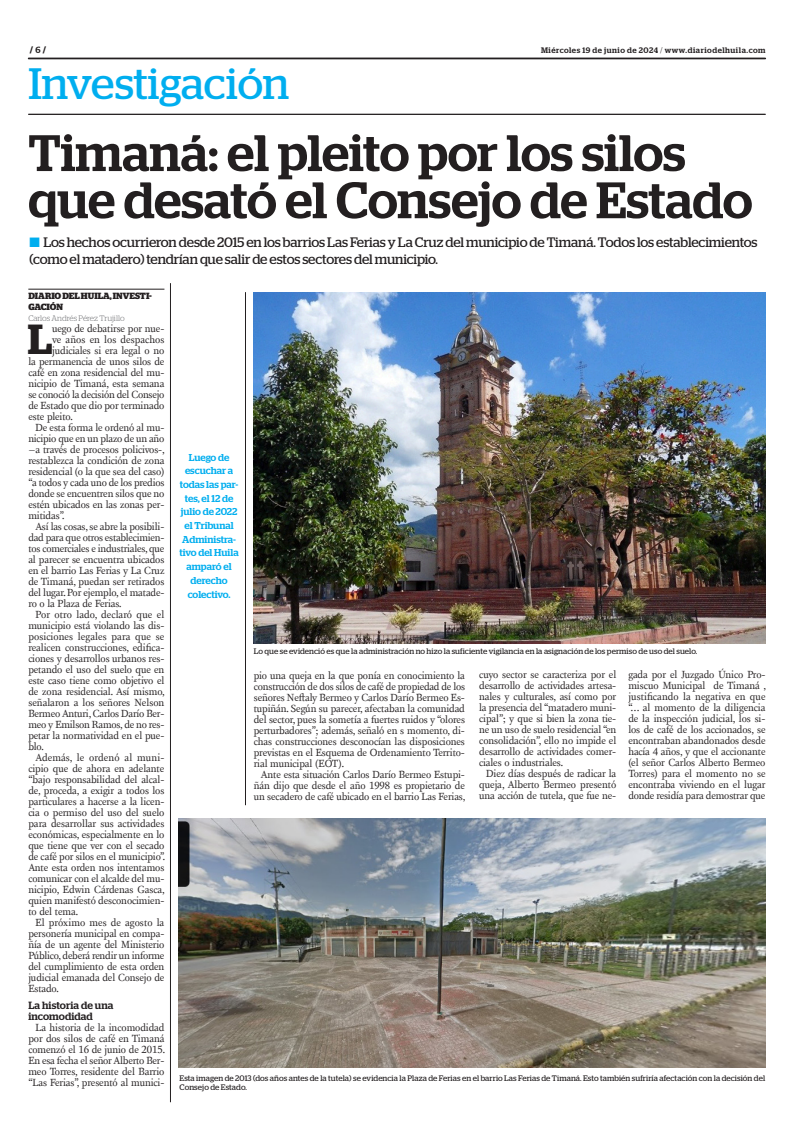
<style>
.page{position:relative;width:801px;height:1134px;background:#fff}
.page>*{position:absolute;margin:0;border:0;box-sizing:border-box;transform-origin:0 0}
.TITULO{font:500 51.2px/47.2px "Stag";color:#231f20}
.t1{font:43.9px "Stag";letter-spacing:-.005em;color:#00aeef}
.TEXTO_UNO{font:600 42px "Stag";color:#231f20}
.SUMARIO{font:13.7px/16.5px "Stag";letter-spacing:-.01em;color:#231f20}
.TEXTO{font:10.6px/11px "New Fournier BP";letter-spacing:-.01em;color:#231f20;text-align:justify}
.TEXTO_UNO-2{font:10.6px "New Fournier BP";letter-spacing:-.01em;color:#231f20}
.INTERTITULO{font:500 10.5px/11px "Stag";letter-spacing:.01em;color:#231f20}
.DESTACADO_AZUL{font:500 10px/13.7px "Stag";color:#00aeef;text-align:center}
.CREDITO_1{font:700 9px/11px "Stag";color:#231f20}
.PIE_DE_FOTO{font:8px/9px "Stag";letter-spacing:.01em;color:#231f20}
.t2{font:500 8px "Stag";letter-spacing:.06em;color:#231f20}
.CREDITO_2{font:300 8px "Stag";color:#6c6d70}
.s1{font-weight:500}
.s2{font-weight:300}
.s3{color:#00aeef}
</style>
<div class="page">
<svg style="left:28px;top:58px;width:737px;height:1px"></svg>
<hr style="left:28px;top:114px;width:737px;height:1px;background:#231f20">
<img style="left:254px;top:292px;width:511px;height:351px">
<img style="left:179px;top:818px;width:586px;height:250px">
<hr style="left:28px;top:289px;width:136px;height:1px;background:#231f20">
<hr style="left:170px;top:283px;width:1px;height:819px;background:#231f20">
<hr style="left:245px;top:292px;width:1px;height:513px;background:#231f20">
<p class="CREDITO_1" style="left:30px;top:45px;width:18px">/ <span class="s1">6</span> /</p>
<p class="t2" style="left:541px;top:45px;width:226px">Miércoles 19 de junio de 2024 <span class="s2">/</span> www.diariodelhuila.com</p>
<p class="t1" style="left:28px;top:58px;width:262px">Investigación</p>
<p class="TITULO" style="left:28px;top:129px;width:725px">Timaná: el pleito por los silos que desató el Consejo de Estado</p>
<p class="SUMARIO" style="left:29px;top:234px;width:729px"><span class="s3">■</span> Los hechos ocurrieron desde 2015 en los barrios Las Ferias y La Cruz del municipio de Timaná. Todos los establecimientos (como el matadero) tendrían que salir de estos sectores del municipio.</p>
<p class="CREDITO_1" style="left:28px;top:291px;width:125px">DIARIO DEL HUILA, INVESTI-<br>GACIÓN</p>
<p class="CREDITO_2" style="left:28px;top:314px;width:98px">Carlos Andrés Pérez Trujillo</p>
<p class="TEXTO_UNO" style="left:28px;top:315px;width:26px">L</p>
<p class="TEXTO_UNO-2" style="left:52px;top:322px;width:114px">uego de debatirse por nue-</p>
<p class="TEXTO_UNO-2" style="left:52px;top:333px;width:114px">ve años en los despachos</p>
<p class="TEXTO_UNO-2" style="left:52px;top:344px;width:114px">judiciales si era legal o no</p>
<p class="TEXTO_UNO-2" style="left:28px;top:355px;width:138px">la permanencia de unos silos de</p>
<p class="TEXTO_UNO-2" style="left:28px;top:366px;width:138px">café en zona residencial del mu-</p>
<p class="TEXTO_UNO-2" style="left:28px;top:377px;width:138px">nicipio de Timaná, esta semana</p>
<p class="TEXTO_UNO-2" style="left:28px;top:388px;width:138px">se conoció la decisión del Consejo</p>
<p class="TEXTO_UNO-2" style="left:28px;top:399px;width:138px">de Estado que dio por terminado</p>
<p class="TEXTO_UNO-2" style="left:28px;top:410px;width:46px">este pleito.</p>
<p class="TEXTO" style="left:28px;top:422px;width:138px;text-indent:7px">De esta forma le ordenó al mu&shy;nicipio que en un plazo de un año –a través de procesos policivos-, restablezca la condición de zona residencial (o la que sea del caso) “a todos y cada uno de los predios donde se encuentren silos que no estén ubicados en las zonas per&shy;mitidas”.</p>
<p class="TEXTO" style="left:28px;top:521px;width:138px;text-indent:7px">Así las cosas, se abre la posibili&shy;dad para que otros establecimien&shy;tos comerciales e industriales, que al parecer se encuentra ubicados en el barrio Las Ferias y La Cruz de Timaná, puedan ser retirados del lugar. Por ejemplo, el matade&shy;ro o la Plaza de Ferias.</p>
<p class="TEXTO" style="left:28px;top:609px;width:138px;text-indent:7px">Por otro lado, declaró que el municipio está violando las dis&shy;posiciones legales para que se realicen construcciones, edifica&shy;ciones y desarrollos urbanos res&shy;petando el uso del suelo que en este caso tiene como objetivo el de zona residencial. Así mismo, señalaron a los señores Nelson Bermeo Anturi, Carlos Darío Ber&shy;meo y Emilson Ramos, de no res&shy;petar la normatividad en el pue&shy;blo.</p>
<p class="TEXTO" style="left:28px;top:752px;width:138px;text-indent:7px">Además, le ordenó al muni&shy;cipio que de ahora en adelante “bajo responsabilidad del alcal&shy;de, proceda, a exigir a todos los particulares a hacerse a la licen&shy;cia o permiso del uso del suelo para desarrollar sus actividades económicas, especialmente en lo que tiene que ver con el secado de café por silos en el municipio”.<br>Ante esta orden nos intentamos comunicar con el alcalde del mu&shy;nicipio, Edwin Cárdenas Gasca, quien manifestó desconocimien&shy;to del tema.</p>
<p class="TEXTO" style="left:28px;top:917px;width:138px;text-indent:7px">El próximo mes de agosto la personería municipal en compa&shy;ñía de un agente del Ministerio Público, deberá rendir un informe del cumplimiento de esta orden judicial emanada del Consejo de Estado.</p>
<p class="INTERTITULO" style="left:28px;top:1000px;width:87px">La historia de una incomodidad</p>
<p class="TEXTO" style="left:28px;top:1022px;width:138px;text-indent:7px">La historia de la incomodidad por dos silos de café en Timaná comenzó el 16 de junio de 2015.<br>En esa fecha el señor Alberto Ber&shy;meo Torres, residente del Barrio “Las Ferias”, presentó al munici-</p>
<p class="DESTACADO_AZUL" style="left:179px;top:450px;width:61px">Luego de escuchar a todas las par&shy;tes, el 12 de julio de 2022 el Tribunal<br>Administra&shy;tivo del Huila amparó el derecho colectivo.</p>
<p class="PIE_DE_FOTO" style="left:254px;top:647px;width:445px">Lo que se evidenció es que la administración no hizo la suficiente vigilancia en la asignación de los permiso de uso del suelo.</p>
<p class="TEXTO" style="left:628px;top:669px;width:139px">gada por el Juzgado Único Pro&shy;miscuo Municipal de Timaná , justificando la negativa en que “… al momento de la diligencia de la inspección judicial, los si&shy;los de café de los accionados, se encontraban abandonados desde hacía 4 años, y que el accionante (el señor Carlos Alberto Bermeo Torres) para el momento no se encontraba viviendo en el lugar donde residía para demostrar que</p>
<p class="TEXTO" style="left:479px;top:669px;width:139px">cuyo sector se caracteriza por el desarrollo de actividades artesa&shy;nales y culturales, así como por la presencia del “matadero muni&shy;cipal”; y que si bien la zona tie&shy;ne un uso de suelo residencial “en consolidación”, ello no impide el desarrollo de actividades comer&shy;ciales o industriales.</p>
<p class="TEXTO" style="left:479px;top:768px;width:139px;text-indent:7px">Diez días después de radicar la queja, Alberto Bermeo presentó una acción de tutela, que fue ne-</p>
<p class="TEXTO" style="left:254px;top:669px;width:213px">pio una queja en la que ponía en conocimiento la construcción de dos silos de café de propiedad de los señores Neftaly Bermeo y Carlos Darío Bermeo Es&shy;tupiñán. Según su parecer, afectaban la comunidad del sector, pues la sometía a fuertes ruidos y “olores perturbadores”; además, señaló en s momento, di&shy;chas construcciones desconocían las disposiciones previstas en el Esquema de Ordenamiento Territo&shy;rial municipal (EOT).</p>
<p class="TEXTO" style="left:254px;top:768px;width:213px;text-indent:7px">Ante esta situación Carlos Darío Bermeo Estupi&shy;ñán dijo que desde el año 1998 es propietario de un secadero de café ubicado en el barrio Las Ferias,</p>
<p class="PIE_DE_FOTO" style="left:180px;top:1073px;width:587px">Esta imagen de 2013 (dos años antes de la tutela) se evidencia la Plaza de Ferias en el barrio Las Ferias de Timaná. Esto también sufriría afectación con la decisión del<br>Consejo de Estado.</p>
</div>
